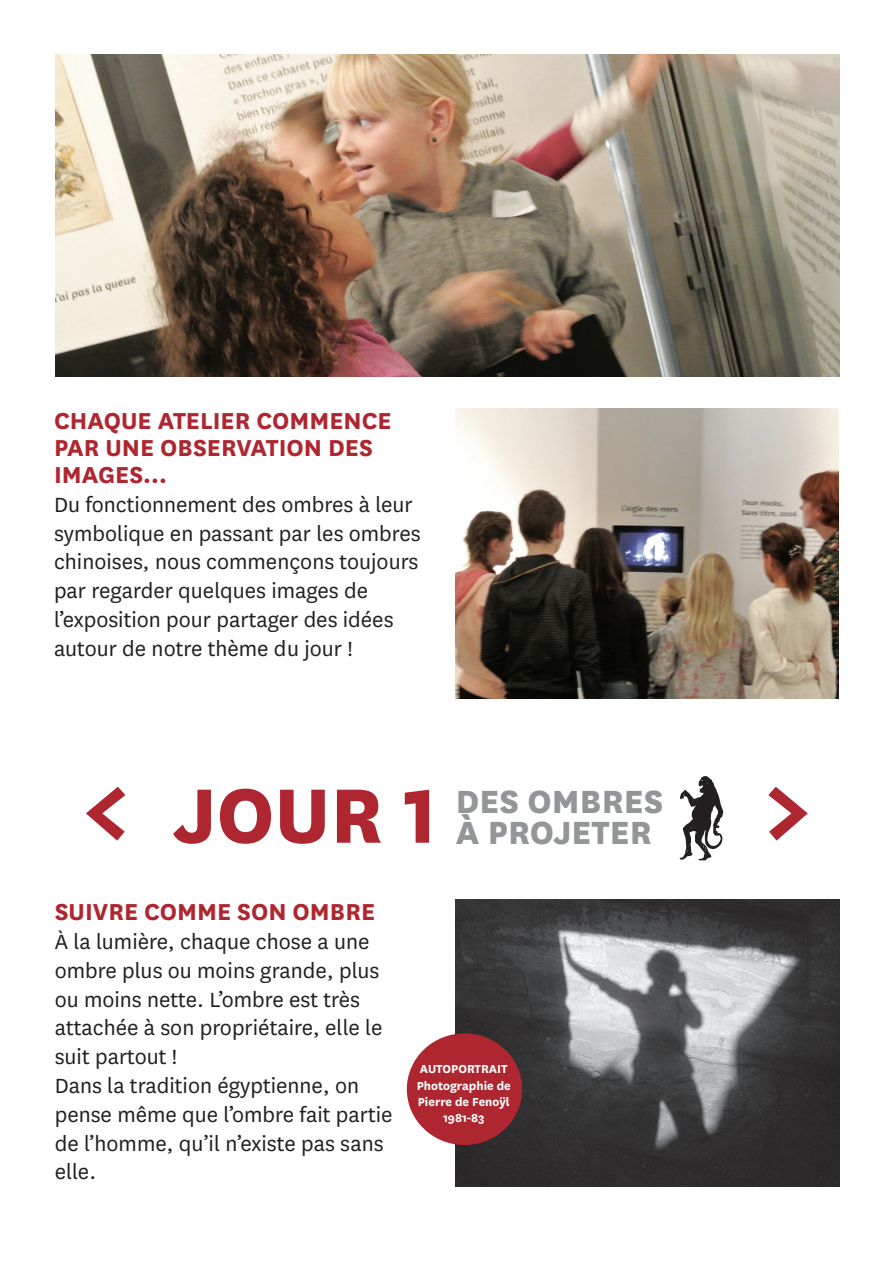
<style>
.page{position:relative;width:893px;height:1263px;background:#fff}
.page>*{position:absolute;margin:0;border:0;box-sizing:border-box;transform-origin:0 0}
.t1{font:800 126px "National";color:#ae2630}
.t2{font:800 90px "National";color:#ae2630}
.t3{font:800 37.5px/31.5px "National";color:#939598}
.t4{font:700 27px/27px "National";color:#ae2630}
.t5{font:24px/28.8px "National";color:#231f20}
.t6{font:700 13.5px/16.2px "National";color:#fff;text-align:center}
</style>
<div class="page">
<img style="left:456px;top:409px;width:383px;height:289px">
<img style="left:456px;top:900px;width:384px;height:287px">
<img style="left:55px;top:54px;width:785px;height:322px">
<div style="left:407px;top:1033px;width:115px;height:112px;background:#ae2630;border-radius:50%"></div>
<svg style="left:680px;top:776px;width:43px;height:84px"></svg>
<p class="t4" style="left:54px;top:405px;width:339px">CHAQUE ATELIER COMMENCE<br>PAR UNE OBSERVATION DES<br>IMAGES...</p>
<p class="t5" style="left:54px;top:489px;width:368px">Du fonctionnement des ombres à leur symbolique en passant par les ombres chinoises, nous commençons toujours par regarder quelques images de l’exposition pour partager des idées autour de notre thème du jour !</p>
<h1 class="t1" style="left:80px;top:721px;width:52px">&lt;</h1>
<h2 class="t2" style="left:173px;top:750px;width:266px">JOUR 1</h2>
<h3 class="t3" style="left:456px;top:782px;width:209px">DES OMBRES<br>À PROJETER</h3>
<p class="t4" style="left:55px;top:896px;width:322px">SUIVRE COMME SON OMBRE</p>
<p class="t5" style="left:55px;top:926px;width:339px">À la lumière, chaque chose a une ombre plus ou moins grande, plus ou moins nette. L’ombre est très attachée à son propriétaire, elle le suit partout !<br>Dans la tradition égyptienne, on pense même que l’ombre fait partie de l’homme, qu’il n’existe pas sans elle.</p>
<p class="t6" style="left:417px;top:1060px;width:96px">AUTOPORTRAIT<br>PHOTOGRAPHIE DE<br>PIERRE DE FENOŸL<br>1981-83</p>
</div>
